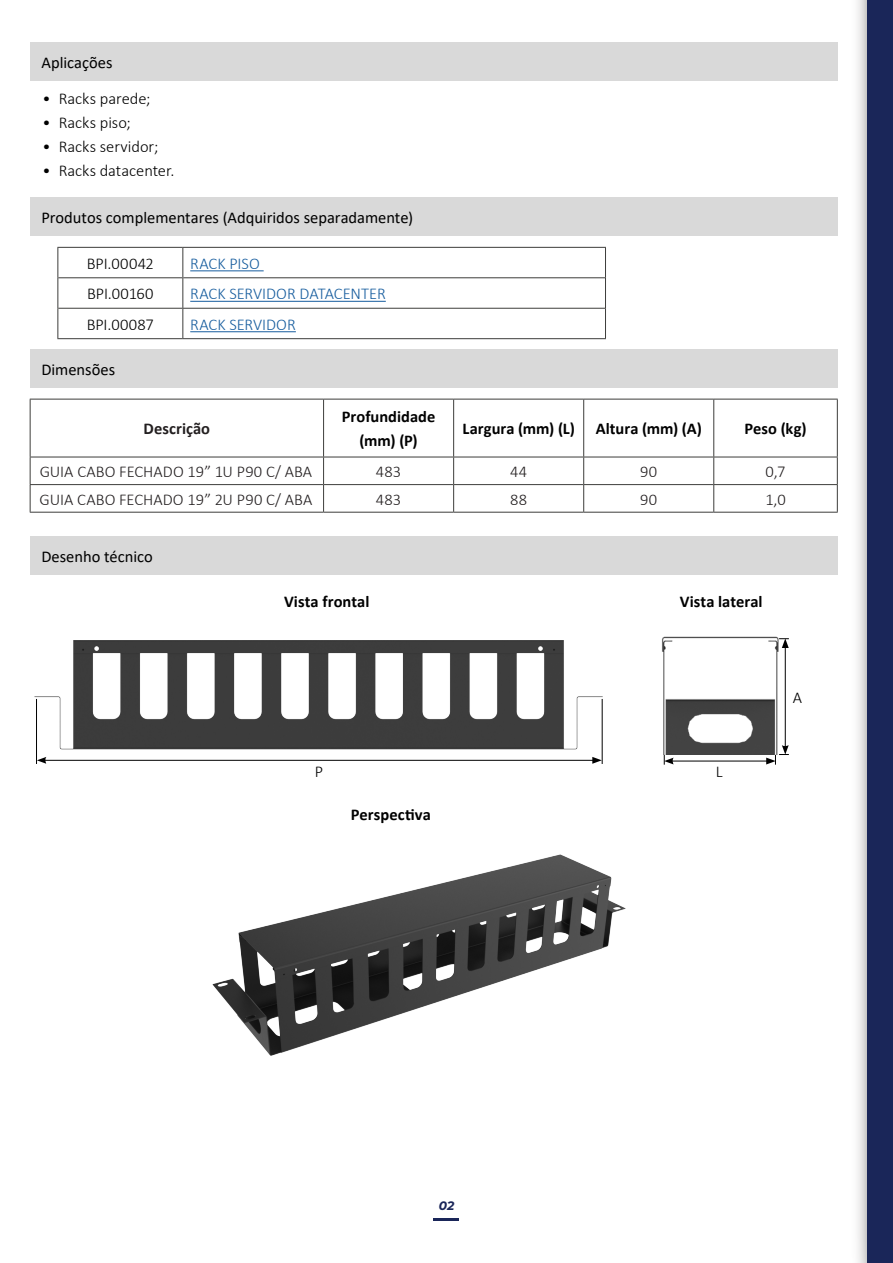
<style>
.page{position:relative;width:893px;height:1263px;background:#fff}
.page>*{position:absolute;margin:0;border:0;box-sizing:border-box;transform-origin:0 0}
._1__Texto_comum{font:700 16.5px "Calibri";letter-spacing:.005em;color:#000}
._1__Texto_comum-2{font:300 16.5px "Calibri";color:#000}
._1__Texto_comum-3{font:16.5px "Calibri";color:#000}
._1__Texto_comum-4{font:300 16.5px "Calibri";color:#231f20}
._1__Texto_comum-5{font:300 16.5px "Calibri";letter-spacing:-.01em;color:#175d9e}
._1__Texto_comum-6{font:700 16.5px "Calibri";letter-spacing:.005em;color:#231f20}
.t1{font:italic 700 12.3px "Montserrat";color:#1a2659}
</style>
<div class="page">
<hr style="left:434px;top:1217px;width:25px;height:3px;background:#1a2659">
<div style="left:867px;top:0;width:26px;height:1263px;background:#1a2659"></div>
<div style="left:30px;top:197px;width:808px;height:39px;background:#d9d9d9"></div>
<div style="left:30px;top:349px;width:808px;height:39px;background:#d9d9d9"></div>
<hr style="left:58px;top:277px;width:124px;height:1px;background:#3d3d3b">
<hr style="left:183px;top:277px;width:422px;height:1px;background:#3d3d3b">
<hr style="left:182px;top:248px;width:1px;height:30px;background:#3d3d3b">
<hr style="left:182px;top:278px;width:1px;height:30px;background:#3d3d3b">
<svg style="left:182px;top:309px;width:1px;height:29px"></svg>
<hr style="left:57px;top:247px;width:126px;height:1px;background:#3d3d3b">
<hr style="left:183px;top:247px;width:423px;height:1px;background:#3d3d3b">
<hr style="left:58px;top:308px;width:125px;height:1px;background:#3d3d3b">
<hr style="left:183px;top:308px;width:422px;height:1px;background:#3d3d3b">
<hr style="left:57px;top:338px;width:126px;height:1px;background:#3d3d3b">
<hr style="left:183px;top:338px;width:423px;height:1px;background:#3d3d3b">
<hr style="left:57px;top:248px;width:1px;height:30px;background:#3d3d3b">
<hr style="left:605px;top:248px;width:1px;height:30px;background:#3d3d3b">
<hr style="left:57px;top:278px;width:1px;height:30px;background:#3d3d3b">
<hr style="left:605px;top:278px;width:1px;height:30px;background:#3d3d3b">
<hr style="left:57px;top:308px;width:1px;height:30px;background:#3d3d3b">
<hr style="left:605px;top:308px;width:1px;height:30px;background:#3d3d3b">
<hr style="left:190px;top:270px;width:74px;height:1px;background:#175d9e">
<hr style="left:190px;top:301px;width:196px;height:1px;background:#175d9e">
<hr style="left:190px;top:331px;width:106px;height:1px;background:#175d9e">
<hr style="left:30px;top:399px;width:294px;height:1px;background:#3d3d3b">
<hr style="left:30px;top:399px;width:1px;height:58px;background:#3d3d3b">
<hr style="left:324px;top:399px;width:130px;height:1px;background:#3d3d3b">
<hr style="left:323px;top:399px;width:1px;height:58px;background:#3d3d3b">
<hr style="left:454px;top:399px;width:130px;height:1px;background:#3d3d3b">
<hr style="left:453px;top:399px;width:1px;height:58px;background:#3d3d3b">
<hr style="left:584px;top:399px;width:130px;height:1px;background:#3d3d3b">
<hr style="left:583px;top:399px;width:1px;height:58px;background:#3d3d3b">
<hr style="left:714px;top:399px;width:124px;height:1px;background:#3d3d3b">
<hr style="left:713px;top:399px;width:1px;height:58px;background:#3d3d3b">
<hr style="left:837px;top:399px;width:1px;height:58px;background:#3d3d3b">
<hr style="left:30px;top:457px;width:294px;height:1px;background:#3d3d3b">
<hr style="left:324px;top:457px;width:130px;height:1px;background:#3d3d3b">
<hr style="left:454px;top:457px;width:130px;height:1px;background:#3d3d3b">
<hr style="left:584px;top:457px;width:130px;height:1px;background:#3d3d3b">
<hr style="left:714px;top:457px;width:124px;height:1px;background:#3d3d3b">
<hr style="left:30px;top:484px;width:294px;height:1px;background:#3d3d3b">
<svg style="left:30px;top:457px;width:1px;height:55px"></svg>
<hr style="left:324px;top:484px;width:130px;height:1px;background:#3d3d3b">
<svg style="left:323px;top:457px;width:1px;height:55px"></svg>
<hr style="left:454px;top:484px;width:130px;height:1px;background:#3d3d3b">
<svg style="left:453px;top:457px;width:1px;height:55px"></svg>
<hr style="left:584px;top:484px;width:130px;height:1px;background:#3d3d3b">
<svg style="left:583px;top:457px;width:1px;height:55px"></svg>
<hr style="left:714px;top:484px;width:124px;height:1px;background:#3d3d3b">
<svg style="left:713px;top:457px;width:1px;height:55px"></svg>
<svg style="left:837px;top:457px;width:1px;height:55px"></svg>
<hr style="left:30px;top:512px;width:294px;height:1px;background:#3d3d3b">
<hr style="left:324px;top:512px;width:130px;height:1px;background:#3d3d3b">
<hr style="left:454px;top:512px;width:130px;height:1px;background:#3d3d3b">
<hr style="left:584px;top:512px;width:130px;height:1px;background:#3d3d3b">
<hr style="left:714px;top:512px;width:124px;height:1px;background:#3d3d3b">
<img style="left:212px;top:854px;width:414px;height:202px">
<img style="left:34px;top:640px;width:569px;height:118px">
<hr style="left:36px;top:699px;width:1px;height:65px;background:#000">
<hr style="left:602px;top:699px;width:1px;height:65px;background:#000">
<hr style="left:44px;top:760px;width:551px;height:1px;background:#000">
<svg style="left:592px;top:757px;width:10px;height:7px"></svg>
<svg style="left:37px;top:757px;width:9px;height:7px"></svg>
<img style="left:662px;top:636px;width:123px;height:119px">
<hr style="left:671px;top:761px;width:98px;height:1px;background:#000">
<svg style="left:664px;top:755px;width:10px;height:10px"></svg>
<hr style="left:785px;top:646px;width:1px;height:101px;background:#000">
<svg style="left:779px;top:638px;width:10px;height:10px"></svg>
<svg style="left:766px;top:745px;width:23px;height:20px"></svg>
<div style="left:30px;top:536px;width:808px;height:39px;background:#d9d9d9"></div>
<div style="left:30px;top:43px;width:808px;height:38px;background:#d9d9d9"></div>
<p class="_1__Texto_comum-3" style="left:41px;top:51px;width:73px">Aplicações</p>
<p class="_1__Texto_comum-2" style="left:43px;top:89px;width:109px">• Racks parede;</p>
<p class="_1__Texto_comum-2" style="left:43px;top:113px;width:90px">• Racks piso;</p>
<p class="_1__Texto_comum-2" style="left:43px;top:137px;width:118px">• Racks servidor;</p>
<p class="_1__Texto_comum-2" style="left:43px;top:161px;width:134px">• Racks datacenter.</p>
<p class="_1__Texto_comum-3" style="left:41px;top:206px;width:373px">Produtos complementares (Adquiridos separadamente)</p>
<p class="_1__Texto_comum-2" style="left:87px;top:253px;width:69px">BPI.00042</p>
<p class="_1__Texto_comum-5" style="left:190px;top:253px;width:71px">RACK PISO</p>
<p class="_1__Texto_comum-2" style="left:87px;top:283px;width:68px">BPI.00160</p>
<p class="_1__Texto_comum-5" style="left:190px;top:283px;width:197px">RACK SERVIDOR DATACENTER</p>
<p class="_1__Texto_comum-2" style="left:87px;top:314px;width:69px">BPI.00087</p>
<p class="_1__Texto_comum-5" style="left:190px;top:314px;width:107px">RACK SERVIDOR</p>
<p class="_1__Texto_comum-3" style="left:41px;top:358px;width:75px">Dimensões</p>
<p class="_1__Texto_comum-6" style="left:144px;top:417px;width:68px">Descrição</p>
<p class="_1__Texto_comum" style="left:342px;top:405px;width:95px">Profundidade</p>
<p class="_1__Texto_comum" style="left:360px;top:429px;width:60px">(mm) (P)</p>
<p class="_1__Texto_comum" style="left:463px;top:417px;width:114px">Largura (mm) (L)</p>
<p class="_1__Texto_comum" style="left:596px;top:417px;width:108px">Altura (mm) (A)</p>
<p class="_1__Texto_comum" style="left:744px;top:417px;width:64px">Peso (kg)</p>
<p class="_1__Texto_comum-4" style="left:40px;top:461px;width:274px">GUIA CABO FECHADO 19” 1U P90 C/ ABA</p>
<p class="_1__Texto_comum-4" style="left:376px;top:461px;width:27px">483</p>
<p class="_1__Texto_comum-4" style="left:510px;top:461px;width:19px">44</p>
<p class="_1__Texto_comum-4" style="left:640px;top:461px;width:18px">90</p>
<p class="_1__Texto_comum-4" style="left:766px;top:461px;width:21px">0,7</p>
<p class="_1__Texto_comum-4" style="left:40px;top:489px;width:274px">GUIA CABO FECHADO 19” 2U P90 C/ ABA</p>
<p class="_1__Texto_comum-4" style="left:376px;top:489px;width:27px">483</p>
<p class="_1__Texto_comum-4" style="left:510px;top:489px;width:18px">88</p>
<p class="_1__Texto_comum-4" style="left:640px;top:489px;width:18px">90</p>
<p class="_1__Texto_comum-4" style="left:765px;top:489px;width:22px">1,0</p>
<p class="_1__Texto_comum-3" style="left:41px;top:545px;width:113px">Desenho técnico</p>
<p class="_1__Texto_comum" style="left:284px;top:590px;width:87px">Vista frontal</p>
<p class="_1__Texto_comum-2" style="left:315px;top:761px;width:10px">P</p>
<p class="_1__Texto_comum" style="left:351px;top:803px;width:82px">Perspectiva</p>
<p class="t1" style="left:439px;top:1197px;width:17px">02</p>
<p class="_1__Texto_comum" style="left:680px;top:590px;width:84px">Vista lateral</p>
<p class="_1__Texto_comum-2" style="left:716px;top:761px;width:8px">L</p>
<p class="_1__Texto_comum-2" style="left:793px;top:687px;width:11px">A</p>
</div>
